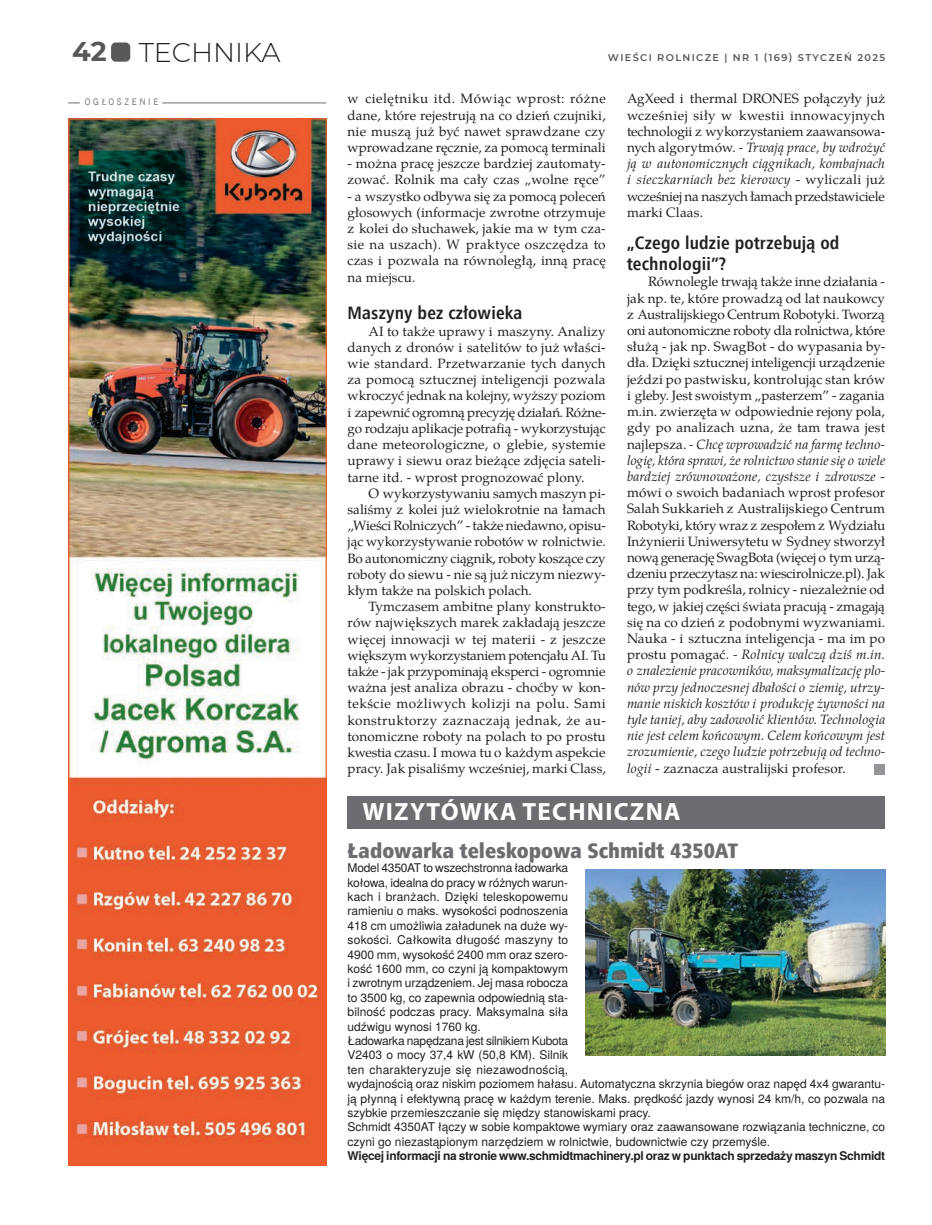
<style>
.page{position:relative;width:932px;height:1225px;background:#fff}
.page>*{position:absolute;margin:0;border:0;box-sizing:border-box;transform-origin:0 0}
.t1{font:300 27px "Montserrat";color:#231f20}
.t2{font:700 25.05px "Myriad Pro";letter-spacing:.05em;color:#fff}
.t3{font:21px "Humnst 777 X Blk Cn EU";color:#6c6d70}
.t4{font:700 18px/21.6px "Humnst 777 Cn EU";letter-spacing:.01em;color:#231f20}
.t5{font:13.5px/16.2px "Te X Gyre Pagella";letter-spacing:.01em;color:#231f20;text-align:justify}
.t6{font:12px/14.4px "Te X Gyre Heros";color:#231f20}
.t7{font:700 12px "Te X Gyre Heros";letter-spacing:-.025em;color:#231f20}
.t8{font:600 9.75px "Montserrat";letter-spacing:.14em;color:#57585a}
.t9{font:9px "News Goth EU";letter-spacing:.3em;color:#6c6d70}
.s1{font-weight:700;color:#57585a}
.s2{font-style:italic}
</style>
<div class="page">
<div style="left:111px;top:42px;width:19px;height:20px;background:#57585a;border-radius:5px"></div>
<img style="left:585px;top:869px;width:299px;height:186px">
<div style="left:347px;top:796px;width:537px;height:32px;background:#6c6d70"></div>
<div style="left:874px;top:764px;width:10px;height:10px;background:#939598"></div>
<img style="left:68px;top:119px;width:258px;height:1046px">
<hr style="left:162px;top:103px;width:164px;height:1px;background:#6c6d70">
<svg style="left:68px;top:103px;width:12px;height:1px"></svg>
<h1 class="t1" style="left:72px;top:34px;width:210px"><span class="s1">42</span> TECHNIKA</h1>
<p class="t8" style="left:607px;top:51px;width:278px">WIEŚCI ROLNICZE | NR 1 (169) STYCZEŃ 2025</p>
<p class="t9" style="left:85px;top:96px;width:75px">OGŁOSZENIE</p>
<p class="t5" style="left:347px;top:90px;width:260px">w cielętniku itd. Mówiąc wprost: różne dane, które rejestrują na co dzień czujniki, nie muszą już być nawet sprawdzane czy wprowadzane ręcznie, za pomocą terminali</p>
<p class="t5" style="left:347px;top:155px;width:259px">- można pracę jeszcze bardziej zautomaty&shy;zować. Rolnik ma cały czas „wolne ręce”</p>
<p class="t5" style="left:347px;top:187px;width:260px">- a wszystko odbywa się za pomocą poleceń głosowych (informacje zwrotne otrzymuje z kolei do słuchawek, jakie ma w tym cza&shy;sie na uszach). W praktyce oszczędza to czas i pozwala na równoległą, inną pracę na miejscu.</p>
<h3 class="t4" style="left:347px;top:302px;width:176px">Maszyny bez człowieka</h3>
<p class="t5" style="left:347px;top:322px;width:260px;text-indent:21px">AI to także uprawy i maszyny. Analizy danych z dronów i satelitów to już właści&shy;wie standard. Przetwarzanie tych danych za pomocą sztucznej inteligencji pozwala wkroczyć jednak na kolejny, wyższy poziom i zapewnić ogromną precyzję działań. Różne&shy;go rodzaju aplikacje potrafią - wykorzystując dane meteorologiczne, o glebie, systemie uprawy i siewu oraz bieżące zdjęcia sateli&shy;tarne itd. - wprost prognozować plony.</p>
<p class="t5" style="left:347px;top:484px;width:260px;text-indent:21px">O wykorzystywaniu samych maszyn pi&shy;saliśmy z kolei już wielokrotnie na łamach „Wieści Rolniczych” - także niedawno, opisu&shy;jąc wykorzystywanie robotów w rolnictwie.<br>Bo autonomiczny ciągnik, roboty koszące czy roboty do siewu - nie są już niczym niezwy&shy;kłym także na polskich polach.</p>
<p class="t5" style="left:347px;top:597px;width:260px;text-indent:21px">Tymczasem ambitne plany konstrukto&shy;rów największych marek zakładają jeszcze więcej innowacji w tej materii - z jeszcze większym wykorzystaniem potencjału AI. Tu także - jak przypominają eksperci - ogromnie ważna jest analiza obrazu - choćby w kon&shy;tekście możliwych kolizji na polu. Sami konstruktorzy zaznaczają jednak, że au&shy;tonomiczne roboty na polach to po prostu kwestia czasu. I mowa tu o każdym aspekcie pracy. Jak pisaliśmy wcześniej, marki Class,</p>
<p class="t5" style="left:626px;top:90px;width:260px">AgXeed i thermal DRONES połączyły już wcześniej siły w kwestii innowacyjnych technologii z wykorzystaniem zaawansowa&shy;nych algorytmów. <span class="s2">- Trwają prace, by wdrożyć ją w autonomicznych ciągnikach, kombajnach i sieczkarniach bez kierowcy</span> - wyliczali już wcześniej na naszych łamach przedstawiciele marki Claas.</p>
<h3 class="t4" style="left:626px;top:231px;width:214px">„Czego ludzie potrzebują od technologii”?</h3>
<p class="t5" style="left:626px;top:273px;width:260px;text-indent:21px">Równolegle trwają także inne działania - jak np. te, które prowadzą od lat naukowcy z Australijskiego Centrum Robotyki. Tworzą oni autonomiczne roboty dla rolnictwa, które służą - jak np. SwagBot - do wypasania by&shy;dła. Dzięki sztucznej inteligencji urządzenie jeździ po pastwisku, kontrolując stan krów i gleby. Jest swoistym „pasterzem” - zagania m.in. zwierzęta w odpowiednie rejony pola, gdy po analizach uzna, że tam trawa jest najlepsza. <span class="s2">- Chcę wprowadzić na farmę techno&shy;logię, która sprawi, że rolnictwo stanie się o wiele bardziej zrównoważone, czystsze i zdrowsze</span> - mówi o swoich badaniach wprost profesor Salah Sukkarieh z Australijskiego Centrum Robotyki, który wraz z zespołem z Wydziału Inżynierii Uniwersytetu w Sydney stworzył nową generację SwagBota (więcej o tym urzą&shy;dzeniu przeczytasz na: wiescirolnicze.pl). Jak przy tym podkreśla, rolnicy - niezależnie od tego, w jakiej części świata pracują - zmagają się na co dzień z podobnymi wyzwaniami.<br>Nauka - i sztuczna inteligencja - ma im po prostu pomagać. <span class="s2">- Rolnicy walczą dziś m.in. o znalezienie pracowników, maksymalizację plo&shy;nów przy jednoczesnej dbałości o ziemię, utrzy&shy;manie niskich kosztów i produkcję żywności na tyle taniej, aby zadowolić klientów. Technologia nie jest celem końcowym. Celem końcowym jest zrozumienie, czego ludzie potrzebują od techno&shy;logii</span> - zaznacza australijski profesor.</p>
<h2 class="t2" style="left:362px;top:795px;width:319px">WIZYTÓWKA TECHNICZNA</h2>
<h3 class="t3" style="left:347px;top:837px;width:392px">Ładowarka teleskopowa Schmidt 4350AT</h3>
<p class="t6" style="left:347px;top:859px;width:539px">Model 4350AT to wszechstronna ładowarka<br>kołowa, idealna do pracy w różnych warun-<br>kach i branżach. Dzięki teleskopowemu<br>ramieniu o maks. wysokości podnoszenia<br>418 cm umożliwia załadunek na duże wy-<br>sokości. Całkowita długość maszyny to<br>4900 mm, wysokość 2400 mm oraz szero-<br>kość 1600 mm, co czyni ją kompaktowym<br>i zwrotnym urządzeniem. Jej masa robocza<br>to 3500 kg, co zapewnia odpowiednią sta-<br>bilność podczas pracy. Maksymalna siła<br>udźwigu wynosi 1760 kg.<br>Ładowarka napędzana jest silnikiem Kubota<br>V2403 o mocy 37,4 kW (50,8 KM). Silnik<br>ten charakteryzuje się niezawodnością,<br>wydajnością oraz niskim poziomem hałasu. Automatyczna skrzynia biegów oraz napęd 4x4 gwarantu&shy;ją płynną i efektywną pracę w każdym terenie. Maks. prędkość jazdy wynosi 24 km/h, co pozwala na szybkie przemieszczanie się między stanowiskami pracy.<br>Schmidt 4350AT łączy w sobie kompaktowe wymiary oraz zaawansowane rozwiązania techniczne, co czyni go niezastąpionym narzędziem w rolnictwie, budownictwie czy przemyśle.</p>
<p class="t7" style="left:347px;top:1146px;width:539px">Więcej informacji na stronie www.schmidtmachinery.pl oraz w punktach sprzedaży maszyn Schmidt</p>
</div>
